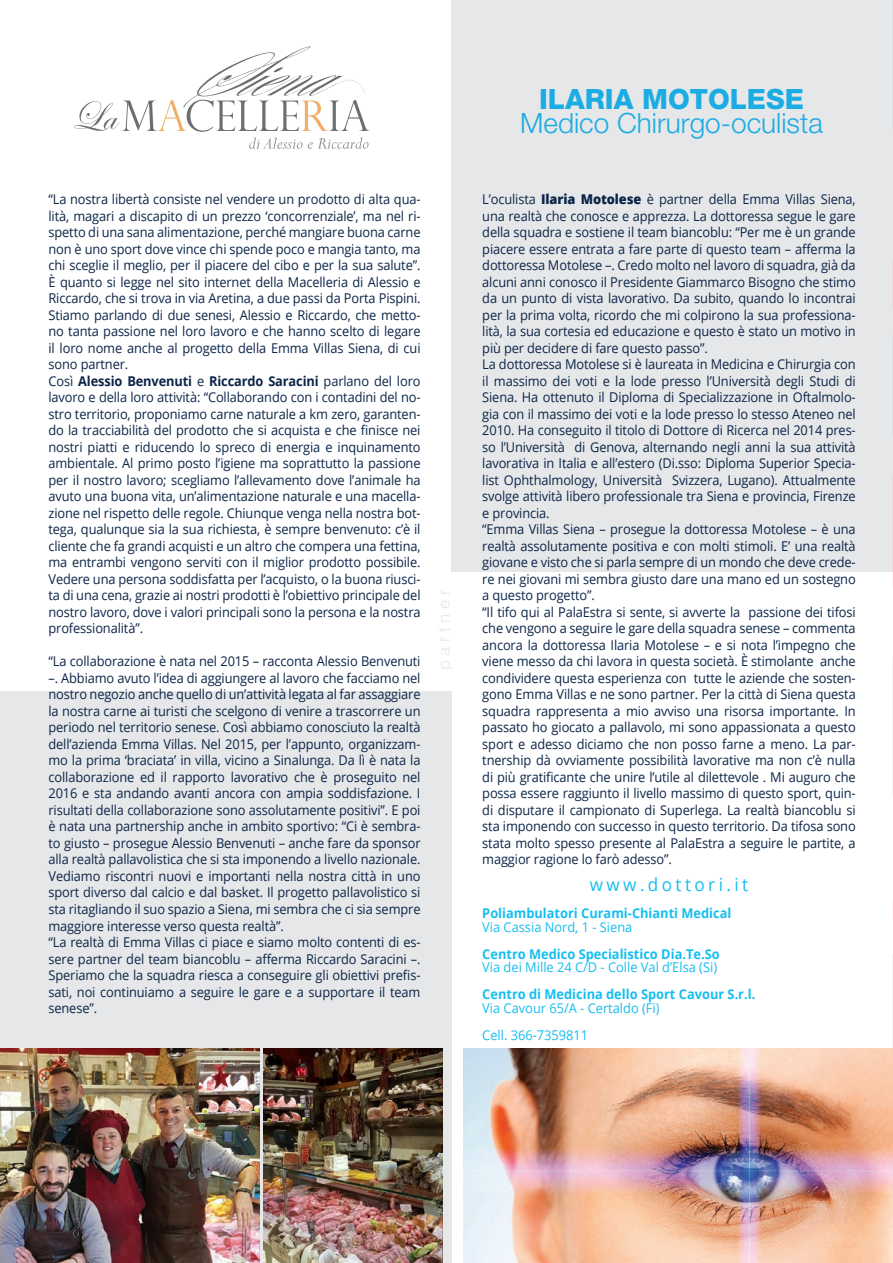
<style>
.page{position:relative;width:893px;height:1263px;background:#fff}
.page>*{position:absolute;margin:0;border:0;box-sizing:border-box;transform-origin:0 0}
.t1{font:300 28.05px "Helvetica Neue LT Std";color:#1bace3}
.t2{font:800 28.05px "Helvetica Neue LT Std";color:#1bace3}
.t3{font:18px "Open Sans";letter-spacing:.2em;color:#15bef1;scale:.95 1}
.t4{font:300 16.5px "Helvetica LT Std";color:#e6e7e9}
.t5{font:13.5px/16.5px "Open Sans";letter-spacing:-.01em;color:#0c2548;text-align:justify;scale:.95 1}
.t6{font:700 13.5px "Open Sans";color:#15bef1;scale:.95 1}
.t7{font:13.5px "Open Sans";color:#15bef1;scale:.95 1}
.s1{font-weight:700}
.s2{font-weight:800}
</style>
<div class="page">
<div style="left:452px;top:0;width:441px;height:571px;background:#e6e7e9"></div>
<div style="left:0;top:692px;width:452px;height:571px;background:#e6e7e9"></div>
<img style="left:0;top:1048px;width:260px;height:215px">
<img style="left:264px;top:1048px;width:179px;height:215px">
<img style="left:892px;top:571px;width:1px;height:477px">
<svg style="left:74px;top:47px;width:295px;height:102px"></svg>
<img style="left:463px;top:1048px;width:430px;height:215px">
<p class="t5" style="left:49px;top:191px;width:393px">“La nostra libertà consiste nel vendere un prodotto di alta qua&shy;lità, magari a discapito di un prezzo ‘concorrenziale’, ma nel ri&shy;spetto di una sana alimentazione, perché mangiare buona carne non è uno sport dove vince chi spende poco e mangia tanto, ma chi sceglie il meglio, per il piacere del cibo e per la sua salute”.<br>È quanto si legge nel sito internet della Macelleria di Alessio e Riccardo, che si trova in via Aretina, a due passi da Porta Pispini.<br>Stiamo parlando di due senesi, Alessio e Riccardo, che metto&shy;no tanta passione nel loro lavoro e che hanno scelto di legare il loro nome anche al progetto della Emma Villas Siena, di cui sono partner.</p>
<p class="t5" style="left:49px;top:372px;width:393px">Così <span class="s1">Alessio Benvenuti</span> e <span class="s1">Riccardo Saracini</span> parlano del loro lavoro e della loro attività: “Collaborando con i contadini del no&shy;stro territorio, proponiamo carne naturale a km zero, garanten&shy;do la tracciabilità del prodotto che si acquista e che finisce nei nostri piatti e riducendo lo spreco di energia e inquinamento ambientale. Al primo posto l’igiene ma soprattutto la passione per il nostro lavoro; scegliamo l’allevamento dove l’animale ha avuto una buona vita, un’alimentazione naturale e una macella&shy;zione nel rispetto delle regole. Chiunque venga nella nostra bot&shy;tega, qualunque sia la sua richiesta, è sempre benvenuto: c’è il cliente che fa grandi acquisti e un altro che compera una fettina, ma entrambi vengono serviti con il miglior prodotto possibile.<br>Vedere una persona soddisfatta per l’acquisto, o la buona riusci&shy;ta di una cena, grazie ai nostri prodotti è l’obiettivo principale del nostro lavoro, dove i valori principali sono la persona e la nostra professionalità”.</p>
<p class="t5" style="left:49px;top:653px;width:393px">“La collaborazione è nata nel 2015 – racconta Alessio Benvenuti –. Abbiamo avuto l’idea di aggiungere al lavoro che facciamo nel nostro negozio anche quello di un’attività legata al far assaggiare la nostra carne ai turisti che scelgono di venire a trascorrere un periodo nel territorio senese. Così abbiamo conosciuto la realtà dell’azienda Emma Villas. Nel 2015, per l’appunto, organizzam&shy;mo la prima ‘braciata’ in villa, vicino a Sinalunga. Da lì è nata la collaborazione ed il rapporto lavorativo che è proseguito nel 2016 e sta andando avanti ancora con ampia soddisfazione. I risultati della collaborazione sono assolutamente positivi”. E poi è nata una partnership anche in ambito sportivo: “Ci è sembra&shy;to giusto – prosegue Alessio Benvenuti – anche fare da sponsor alla realtà pallavolistica che si sta imponendo a livello nazionale.<br>Vediamo riscontri nuovi e importanti nella nostra città in uno sport diverso dal calcio e dal basket. Il progetto pallavolistico si sta ritagliando il suo spazio a Siena, mi sembra che ci sia sempre maggiore interesse verso questa realtà”.</p>
<p class="t5" style="left:49px;top:933px;width:393px">“La realtà di Emma Villas ci piace e siamo molto contenti di es&shy;sere partner del team biancoblu – afferma Riccardo Saracini –.<br>Speriamo che la squadra riesca a conseguire gli obiettivi prefis&shy;sati, noi continuiamo a seguire le gare e a supportare il team senese”.</p>
<p class="t4" style="left:434px;top:670px;width:82px;rotate:-90deg">p a r t n e r</p>
<h1 class="t2" style="left:539px;top:83px;width:266px">ILARIA MOTOLESE</h1>
<h1 class="t1" style="left:520px;top:106px;width:304px">Medico Chirurgo-oculista</h1>
<p class="t5" style="left:482px;top:191px;width:395px">L’oculista <span class="s2">Ilaria Motolese</span> è partner della Emma Villas Siena, una realtà che conosce e apprezza. La dottoressa segue le gare della squadra e sostiene il team biancoblu: “Per me è un grande piacere essere entrata a fare parte di questo team – afferma la dottoressa Motolese –. Credo molto nel lavoro di squadra, già da alcuni anni conosco il Presidente Giammarco Bisogno che stimo da un punto di vista lavorativo. Da subito, quando lo incontrai per la prima volta, ricordo che mi colpirono la sua professiona&shy;lità, la sua cortesia ed educazione e questo è stato un motivo in più per decidere di fare questo passo”.</p>
<p class="t5" style="left:482px;top:356px;width:395px">La dottoressa Motolese si è laureata in Medicina e Chirurgia con il massimo dei voti e la lode presso l’Università degli Studi di Siena. Ha ottenuto il Diploma di Specializzazione in Oftalmolo&shy;gia con il massimo dei voti e la lode presso lo stesso Ateneo nel 2010. Ha conseguito il titolo di Dottore di Ricerca nel 2014 pres&shy;so l’Università di Genova, alternando negli anni la sua attività lavorativa in Italia e all’estero (Di.sso: Diploma Superior Specia&shy;list Ophthalmology, Università Svizzera, Lugano). Attualmente svolge attività libero professionale tra Siena e provincia, Firenze e provincia.</p>
<p class="t5" style="left:482px;top:521px;width:395px">“Emma Villas Siena – prosegue la dottoressa Motolese – è una realtà assolutamente positiva e con molti stimoli. E’ una realtà giovane e visto che si parla sempre di un mondo che deve crede&shy;re nei giovani mi sembra giusto dare una mano ed un sostegno a questo progetto”.</p>
<p class="t5" style="left:482px;top:603px;width:395px">“Il tifo qui al PalaEstra si sente, si avverte la passione dei tifosi che vengono a seguire le gare della squadra senese – commenta ancora la dottoressa Ilaria Motolese – e si nota l’impegno che viene messo da chi lavora in questa società. È stimolante anche condividere questa esperienza con tutte le aziende che sosten&shy;gono Emma Villas e ne sono partner. Per la città di Siena questa squadra rappresenta a mio avviso una risorsa importante. In passato ho giocato a pallavolo, mi sono appassionata a questo sport e adesso diciamo che non posso farne a meno. La par&shy;tnership dà ovviamente possibilità lavorative ma non c’è nulla di più gratificante che unire l’utile al dilettevole . Mi auguro che possa essere raggiunto il livello massimo di questo sport, quin&shy;di disputare il campionato di Superlega. La realtà biancoblu si sta imponendo con successo in questo territorio. Da tifosa sono stata molto spesso presente al PalaEstra a seguire le partite, a maggior ragione lo farò adesso”.</p>
<p class="t3" style="left:590px;top:872px;width:168px">www.dottori.it</p>
<p class="t6" style="left:482px;top:904px;width:264px">Poliambulatori Curami-Chianti Medical</p>
<p class="t7" style="left:482px;top:918px;width:160px">Via Cassia Nord, 1 - Siena</p>
<p class="t6" style="left:482px;top:944px;width:251px">Centro Medico Specialistico Dia.Te.So</p>
<p class="t7" style="left:482px;top:958px;width:249px">Via dei Mille 24 C/D - Colle Val d’Elsa (Si)</p>
<p class="t6" style="left:482px;top:985px;width:289px">Centro di Medicina dello Sport Cavour S.r.l.</p>
<p class="t7" style="left:482px;top:999px;width:188px">Via Cavour 65/A - Certaldo (Fi)</p>
<p class="t7" style="left:482px;top:1026px;width:113px">Cell. 366-7359811</p>
</div>
